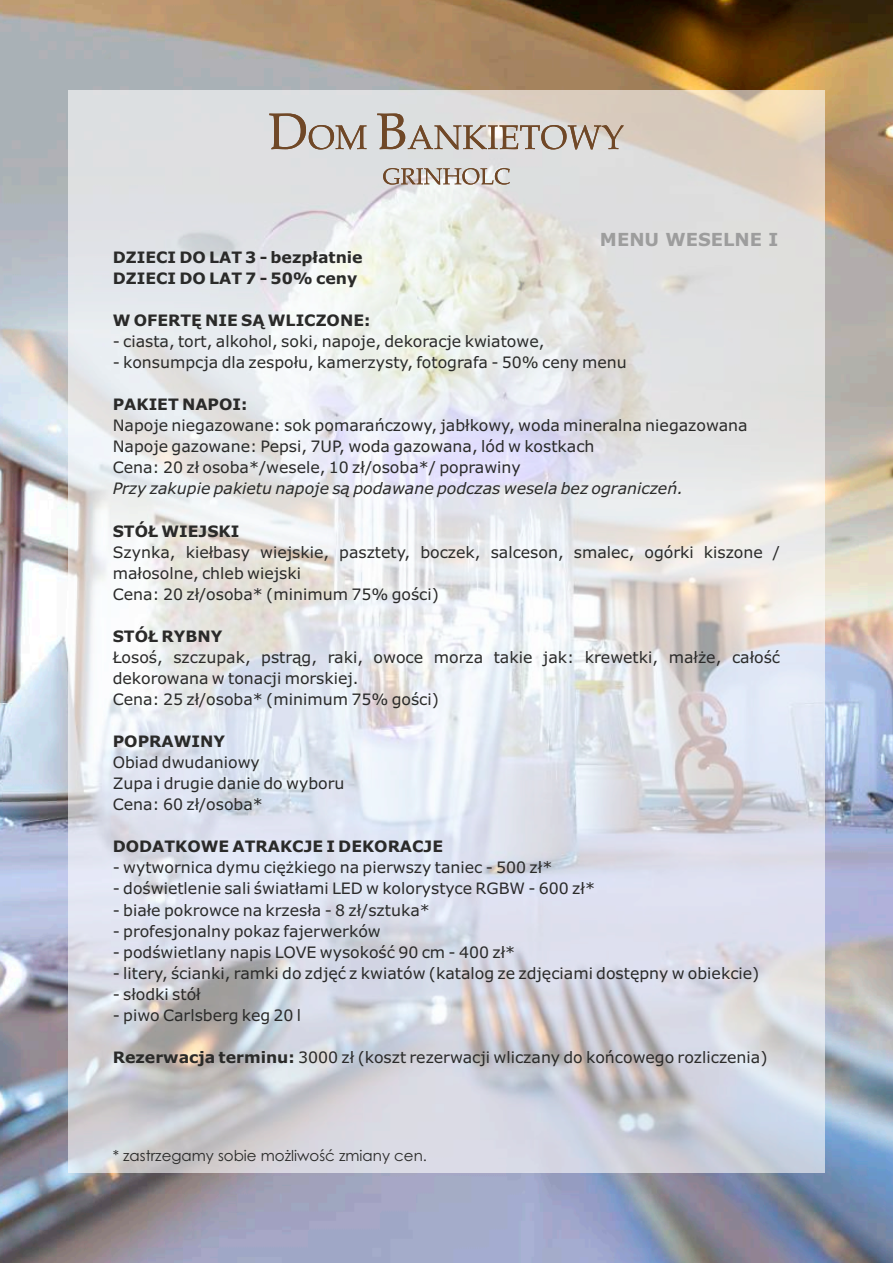
<style>
.page{position:relative;width:893px;height:1263px;background:#fff}
.page>*{position:absolute;margin:0;border:0;box-sizing:border-box;transform-origin:0 0}
.t1{font:700 18px "Verdana";color:#9d9d9d}
.t2{font:15.75px/21px "Verdana";color:#2a2a29}
.t3{font:700 15.75px/21px "Verdana";color:#2a2a29}
.t4{font:italic 15.75px "Verdana";color:#2a2a29}
.t5{font:15px "Century Gothic";color:#2a2a29}
.s1{font-weight:700}
</style>
<div class="page">
<img style="left:0;top:0;width:893px;height:1263px">
<div style="left:68px;top:90px;width:756px;height:1083px;background:#fefefe;opacity:.6"></div>
<svg style="left:269px;top:113px;width:354px;height:37px"></svg>
<svg style="left:383px;top:168px;width:127px;height:17px"></svg>
<p class="t1" style="left:600px;top:232px;width:180px">MENU WESELNE I</p>
<p class="t3" style="left:113px;top:248px;width:251px">DZIECI DO LAT 3 - bezpłatnie<br>DZIECI DO LAT 7 - 50% ceny</p>
<p class="t3" style="left:113px;top:311px;width:259px">W OFERTĘ NIE SĄ WLICZONE:</p>
<p class="t2" style="left:113px;top:332px;width:433px">- ciasta, tort, alkohol, soki, napoje, dekoracje kwiatowe,</p>
<p class="t2" style="left:113px;top:353px;width:515px">- konsumpcja dla zespołu, kamerzysty, fotografa - 50% ceny menu</p>
<p class="t3" style="left:113px;top:395px;width:136px">PAKIET NAPOI:</p>
<p class="t2" style="left:113px;top:416px;width:636px">Napoje niegazowane: sok pomarańczowy, jabłkowy, woda mineralna niegazowana<br>Napoje gazowane: Pepsi, 7UP, woda gazowana, lód w kostkach<br>Cena: 20 zł osoba*/wesele, 10 zł/osoba*/ poprawiny</p>
<p class="t4" style="left:113px;top:482px;width:571px">Przy zakupie pakietu napoje są podawane podczas wesela bez ograniczeń.</p>
<p class="t3" style="left:113px;top:522px;width:128px">STÓŁ WIEJSKI</p>
<p class="t2" style="left:113px;top:543px;width:669px">Szynka, kiełbasy wiejskie, pasztety, boczek, salceson, smalec, ogórki kiszone / małosolne, chleb wiejski<br>Cena: 20 zł/osoba* (minimum 75% gości)</p>
<p class="t3" style="left:113px;top:627px;width:111px">STÓŁ RYBNY</p>
<p class="t2" style="left:113px;top:648px;width:669px">Łosoś, szczupak, pstrąg, raki, owoce morza takie jak: krewetki, małże, całość dekorowana w tonacji morskiej.<br>Cena: 25 zł/osoba* (minimum 75% gości)</p>
<p class="t3" style="left:113px;top:732px;width:114px">POPRAWINY</p>
<p class="t2" style="left:113px;top:753px;width:233px">Obiad dwudaniowy<br>Zupa i drugie danie do wyboru<br>Cena: 60 zł/osoba*</p>
<p class="t3" style="left:113px;top:837px;width:332px">DODATKOWE ATRAKCJE I DEKORACJE</p>
<p class="t2" style="left:113px;top:859px;width:441px">- wytwornica dymu ciężkiego na pierwszy taniec - 500 zł*</p>
<p class="t2" style="left:113px;top:880px;width:484px">- doświetlenie sali światłami LED w kolorystyce RGBW - 600 zł*</p>
<p class="t2" style="left:113px;top:901px;width:318px">- białe pokrowce na krzesła - 8 zł/sztuka*</p>
<p class="t2" style="left:113px;top:922px;width:269px">- profesjonalny pokaz fajerwerków</p>
<p class="t2" style="left:113px;top:943px;width:404px">- podświetlany napis LOVE wysokość 90 cm - 400 zł*</p>
<p class="t2" style="left:113px;top:964px;width:648px">- litery, ścianki, ramki do zdjęć z kwiatów (katalog ze zdjęciami dostępny w obiekcie)</p>
<p class="t2" style="left:113px;top:985px;width:89px">- słodki stół</p>
<p class="t2" style="left:113px;top:1006px;width:190px">- piwo Carlsberg keg 20 l</p>
<p class="t2" style="left:113px;top:1048px;width:656px"><span class="s1">Rezerwacja terminu:</span> 3000 zł (koszt rezerwacji wliczany do końcowego rozliczenia)</p>
<p class="t5" style="left:113px;top:1150px;width:316px">* zastrzegamy sobie możliwość zmiany cen.</p>
</div>
